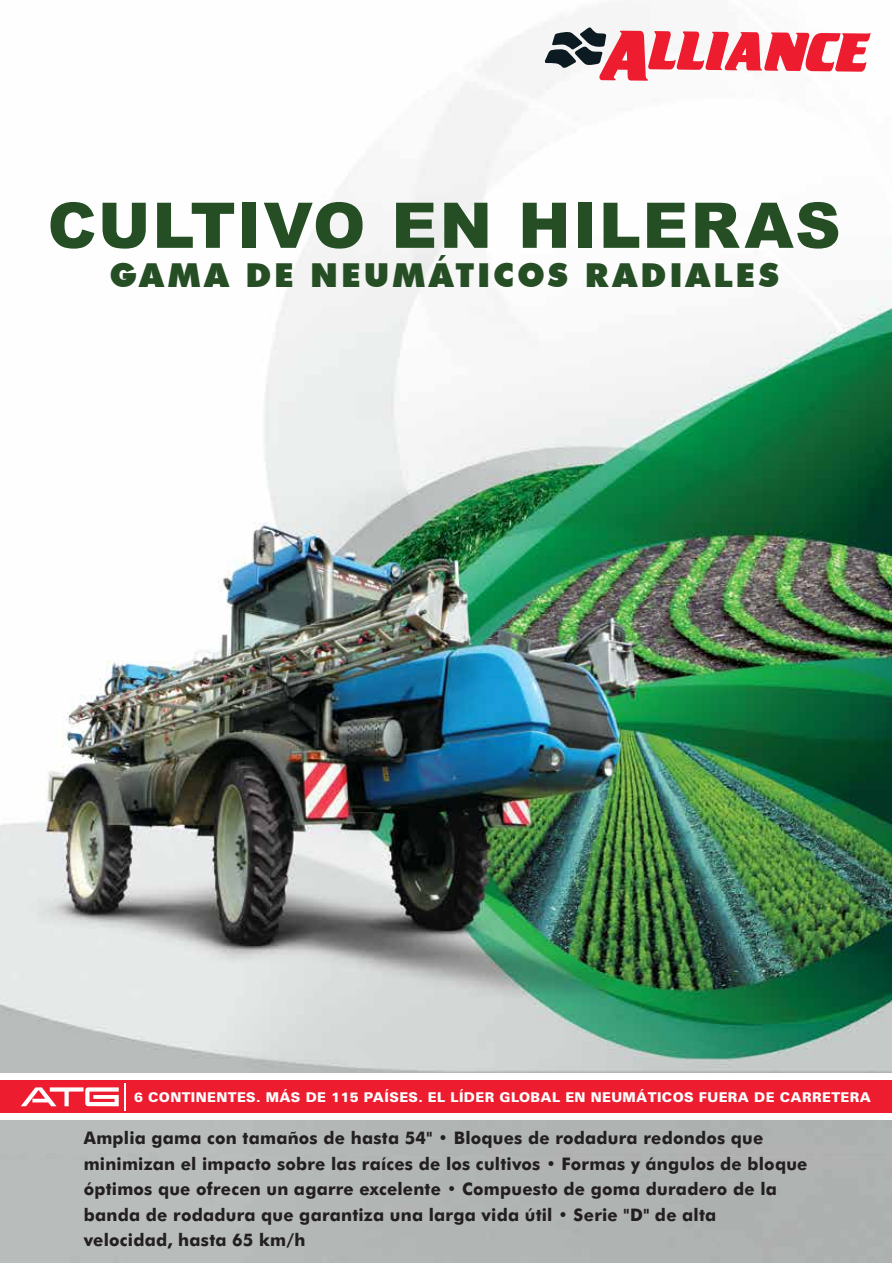
<style>
.page{position:relative;width:892px;height:1263px;background:#fff}
.page>*{position:absolute;margin:0;border:0;box-sizing:border-box;transform-origin:0 0}
.t1{font:900 63px "Arial";letter-spacing:.03em;color:#254e25}
.t2{font:900 33px "Futura BT";letter-spacing:.09em;color:#254e25}
.t3{font:700 17.4px/25.5px "Futura BT";letter-spacing:.015em;color:#231f20}
.t4{font:900 13.5px "Zurich BT";letter-spacing:.03em;color:#fff}
</style>
<div class="page">
<img style="left:0;top:16px;width:892px;height:1142px">
<div style="left:0;top:1076px;width:892px;height:41px;background:#ed1c2e"></div>
<div style="left:0;top:1113px;width:892px;height:6px;background:#fff"></div>
<div style="left:0;top:1073px;width:892px;height:7px;background:#fff"></div>
<svg style="left:21px;top:1083px;width:104px;height:27px"></svg>
<svg style="left:544px;top:27px;width:327px;height:54px"></svg>
<h1 class="t1" style="left:48px;top:180px;width:795px">CULTIVO EN HILERAS</h1>
<h2 class="t2" style="left:109px;top:256px;width:671px">GAMA DE NEUMÁTICOS RADIALES</h2>
<p class="t4" style="left:134px;top:1089px;width:738px">6 CONTINENTES. MÁS DE 115 PAÍSES. EL LÍDER GLOBAL EN NEUMÁTICOS FUERA DE CARRETERA</p>
<p class="t3" style="left:84px;top:1125px;width:725px">Amplia gama con tamaños de hasta 54" • Bloques de rodadura redondos que minimizan el impacto sobre las raíces de los cultivos • Formas y ángulos de bloque óptimos que ofrecen un agarre excelente • Compuesto de goma duradero de la banda de rodadura que garantiza una larga vida útil • Serie "D" de alta velocidad, hasta 65 km/h</p>
</div>
